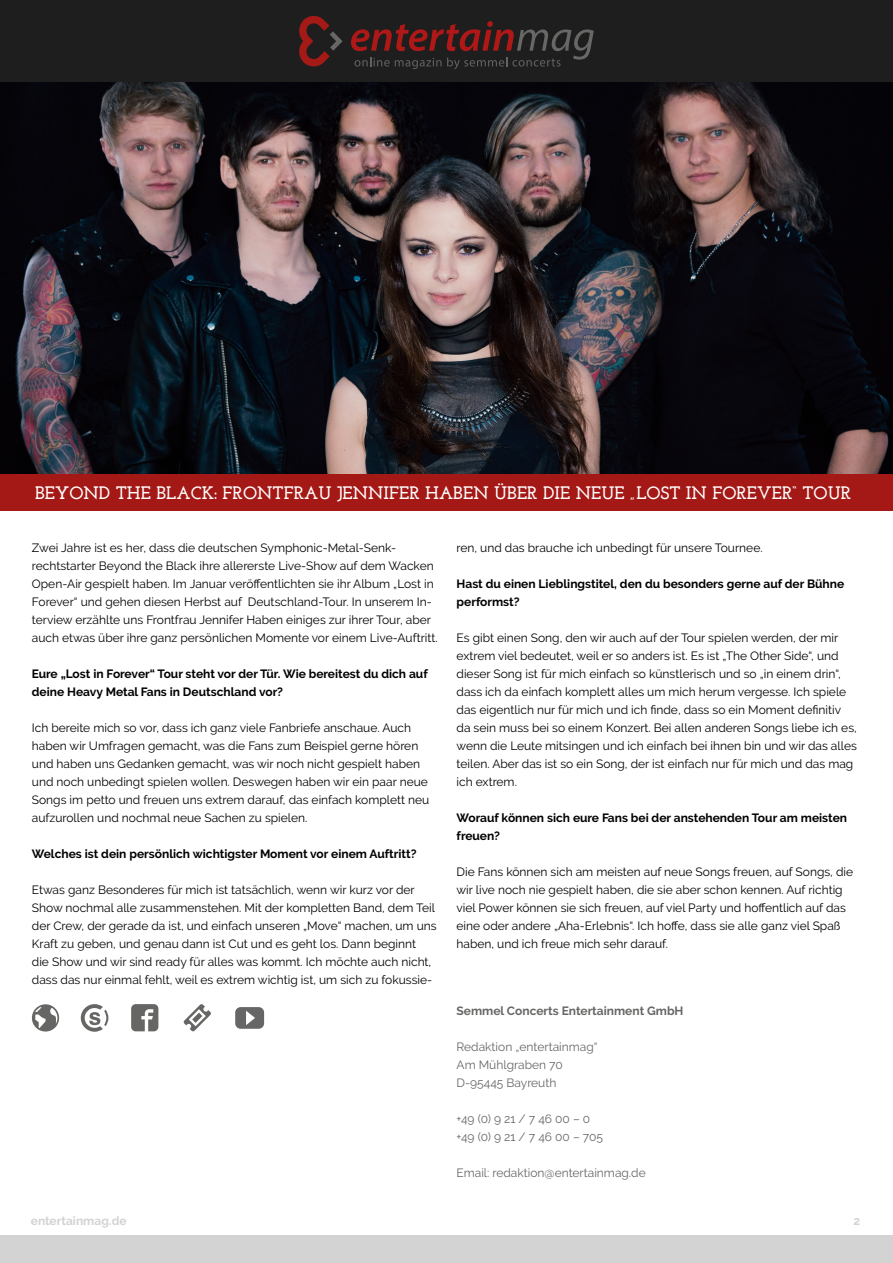
<style>
.page{position:relative;width:893px;height:1263px;background:#fff}
.page>*{position:absolute;margin:0;border:0;box-sizing:border-box;transform-origin:0 0}
.t1{font:700 18px "Josefin Slab";color:#fff}
.t2{font:12px/18px "Raleway";color:#000}
.t3{font:700 12px/18px "Raleway";color:#000}
.t4{font:12px/18px "Raleway";color:#666765}
.t5{font:700 12px "Raleway";color:#666765}
.t6{font:700 12px "Raleway";color:#d3d3d3}
</style>
<div class="page">
<div style="left:0;top:0;width:893px;height:83px;background:#1e1e1e"></div>
<div style="left:0;top:1235px;width:893px;height:28px;background:#d3d3d3"></div>
<svg style="left:299px;top:16px;width:44px;height:50px"></svg>
<svg style="left:351px;top:21px;width:243px;height:48px"></svg>
<img style="left:0;top:83px;width:893px;height:391px">
<div style="left:0;top:474px;width:893px;height:36px;background:#a41916"></div>
<svg style="left:81px;top:1004px;width:27px;height:28px"></svg>
<svg style="left:183px;top:1004px;width:28px;height:27px"></svg>
<svg style="left:131px;top:1004px;width:27px;height:27px"></svg>
<svg style="left:32px;top:1004px;width:27px;height:27px"></svg>
<svg style="left:235px;top:1007px;width:29px;height:22px"></svg>
<h1 class="t1" style="left:35px;top:482px;width:817px">BEYOND THE BLACK: FRONTFRAU JENNIFER HABEN ÜBER DIE NEUE „LOST IN FOREVER“ TOUR</h1>
<p class="t2" style="left:32px;top:539px;width:407px">Zwei Jahre ist es her, dass die deutschen Symphonic-Metal-Senk&shy;rechtstarter Beyond the Black ihre allererste Live-Show auf dem Wacken Open-Air gespielt haben. Im Januar veröffentlichten sie ihr Album „Lost in Forever“ und gehen diesen Herbst auf Deutschland-Tour. In unserem In&shy;terview erzählte uns Frontfrau Jennifer Haben einiges zur ihrer Tour, aber auch etwas über ihre ganz persönlichen Momente vor einem Live-Auftritt.</p>
<p class="t3" style="left:32px;top:665px;width:397px">Eure „Lost in Forever“ Tour steht vor der Tür. Wie bereitest du dich auf deine Heavy Metal Fans in Deutschland vor?</p>
<p class="t2" style="left:32px;top:719px;width:399px">Ich bereite mich so vor, dass ich ganz viele Fanbriefe anschaue. Auch haben wir Umfragen gemacht, was die Fans zum Beispiel gerne hören und haben uns Gedanken gemacht, was wir noch nicht gespielt haben und noch unbedingt spielen wollen. Deswegen haben wir ein paar neue Songs im petto und freuen uns extrem darauf, das einfach komplett neu aufzurollen und nochmal neue Sachen zu spielen.</p>
<p class="t3" style="left:32px;top:845px;width:386px">Welches ist dein persönlich wichtigster Moment vor einem Auftritt?</p>
<p class="t2" style="left:32px;top:881px;width:406px">Etwas ganz Besonderes für mich ist tatsächlich, wenn wir kurz vor der Show nochmal alle zusammenstehen. Mit der kompletten Band, dem Teil der Crew, der gerade da ist, und einfach unseren „Move“ machen, um uns Kraft zu geben, und genau dann ist Cut und es geht los. Dann beginnt<br>die Show und wir sind ready für alles was kommt. Ich möchte auch nicht, dass das nur einmal fehlt, weil es extrem wichtig ist, um sich zu fokussie-</p>
<p class="t2" style="left:457px;top:539px;width:308px">ren, und das brauche ich unbedingt für unsere Tournee.</p>
<p class="t3" style="left:457px;top:575px;width:389px">Hast du einen Lieblingstitel, den du besonders gerne auf der Bühne performst?</p>
<p class="t2" style="left:457px;top:629px;width:402px">Es gibt einen Song, den wir auch auf der Tour spielen werden, der mir extrem viel bedeutet, weil er so anders ist. Es ist „The Other Side“, und dieser Song ist für mich einfach so künstlerisch und so „in einem drin“, dass ich da einfach komplett alles um mich herum vergesse. Ich spiele das eigentlich nur für mich und ich finde, dass so ein Moment definitiv da sein muss bei so einem Konzert. Bei allen anderen Songs liebe ich es, wenn die Leute mitsingen und ich einfach bei ihnen bin und wir das alles teilen. Aber das ist so ein Song, der ist einfach nur für mich und das mag ich extrem.</p>
<p class="t3" style="left:457px;top:809px;width:392px">Worauf können sich eure Fans bei der anstehenden Tour am meisten freuen?</p>
<p class="t2" style="left:457px;top:863px;width:398px">Die Fans können sich am meisten auf neue Songs freuen, auf Songs, die wir live noch nie gespielt haben, die sie aber schon kennen. Auf richtig viel Power können sie sich freuen, auf viel Party und hoffentlich auf das eine oder andere „Aha-Erlebnis“. Ich hoffe, dass sie alle ganz viel Spaß haben, und ich freue mich sehr darauf.</p>
<p class="t5" style="left:457px;top:1004px;width:228px">Semmel Concerts Entertainment GmbH</p>
<p class="t4" style="left:457px;top:1038px;width:143px">Redaktion „entertainmag“<br>Am Mühlgraben 70<br>D-95445 Bayreuth</p>
<p class="t4" style="left:457px;top:1110px;width:148px">+49 (0) 9 21 / 7 46 00 – 0 +49 (0) 9 21 / 7 46 00 – 705</p>
<p class="t4" style="left:457px;top:1164px;width:191px">Email: redaktion@entertainmag.de</p>
<p class="t6" style="left:31px;top:1214px;width:97px">entertainmag.de</p>
<p class="t6" style="left:854px;top:1214px;width:8px">2</p>
</div>
